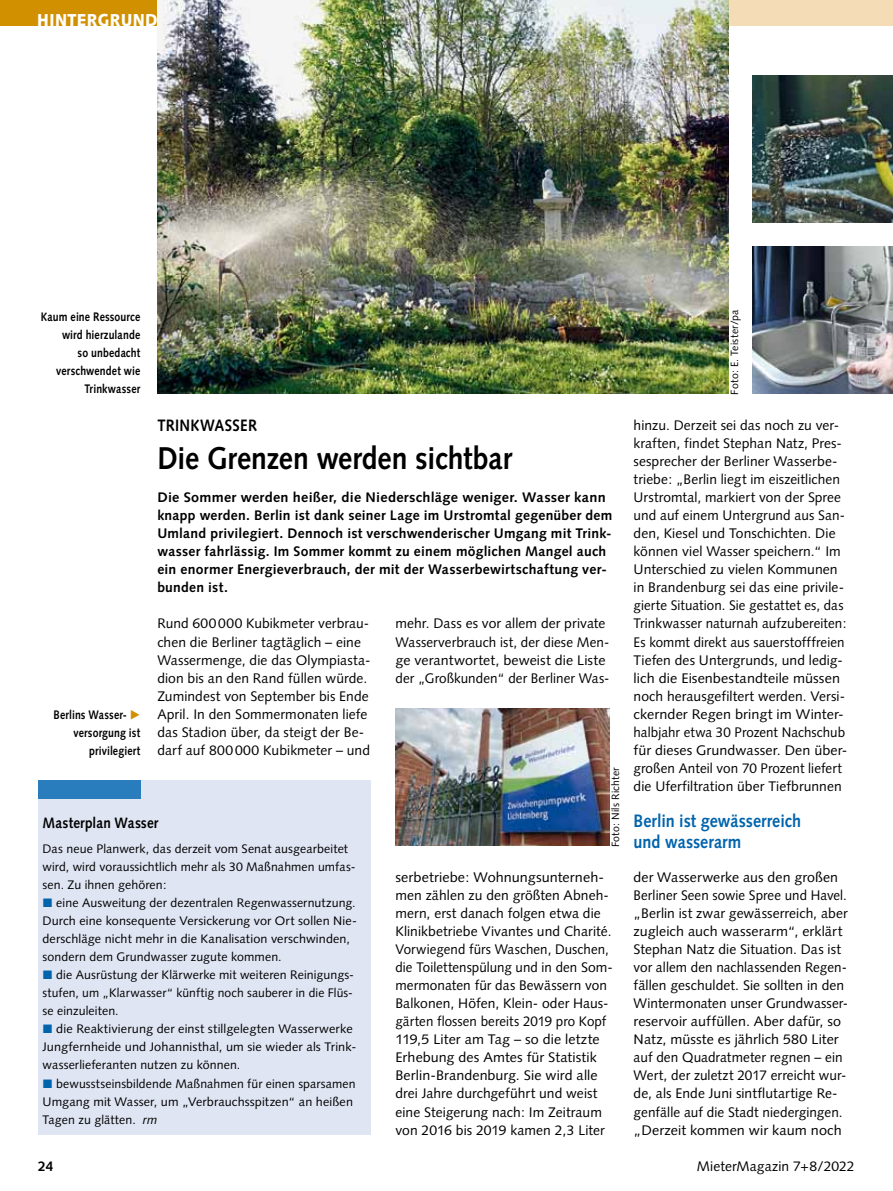
<style>
.page{position:relative;width:893px;height:1191px;background:#fff}
.page>*{position:absolute;margin:0;border:0;box-sizing:border-box;transform-origin:0 0}
.t1{font:700 31.5px "Syntax";color:#000;scale:.9 1}
.t2{font:700 18px/21px "Syntax";color:#0064ad;scale:.9 1}
.t3{font:900 17.25px "Syntax";letter-spacing:.025em;color:#fff;scale:.9 1}
.t4{font:700 16.5px "Syntax";letter-spacing:.02em;color:#000;scale:.9 1}
.t5{font:700 15px "Syntax";letter-spacing:.01em;color:#000;scale:.9 1}
.t6{font:13.8px/18px "Syntax";letter-spacing:.005em;color:#000}
.t7{font:13.8px/18px "Syntax";letter-spacing:.005em;color:#000;scale:1.04 1}
.t8{font:700 13.8px/18px "Syntax";letter-spacing:.02em;color:#000;scale:1.04 1}
.t9{font:700 13.8px "Syntax";letter-spacing:.02em;color:#000}
.t10{font:12.3px/18px "Syntax";letter-spacing:.01em;color:#000}
.t11{font:700 12.3px/18px "Syntax";letter-spacing:.01em;color:#000;text-align:right;scale:.85 1}
.t12{font:10.5px "Syntax";letter-spacing:.015em;color:#000}
.s1{font-family:"European Pi Three";font-weight:400;color:#d19000}
.s2{font-family:"European Pi Three";color:#0064ad}
.s3{font-style:italic}
</style>
<div class="page">
<div style="left:157px;top:0;width:736px;height:26px;background:#f3dcb6"></div>
<div style="left:0;top:0;width:157px;height:26px;background:#d19000"></div>
<img style="left:395px;top:708px;width:214px;height:137px">
<img style="left:157px;top:0;width:571px;height:393px">
<img style="left:753px;top:75px;width:140px;height:147px">
<img style="left:753px;top:247px;width:140px;height:146px">
<div style="left:38px;top:780px;width:333px;height:354px;background:#dfe5f3"></div>
<div style="left:38px;top:780px;width:102px;height:18px;background:#297dbc"></div>
<p class="t3" style="left:37px;top:9px;width:136px">HINTERGRUND</p>
<p class="t11" style="left:41px;top:308px;width:119px">kaum eine ressource wird hierzulande<br>so unbedacht verschwendet wie<br>Trinkwasser</p>
<p class="t11" style="left:53px;top:705px;width:104px">Berlins wasser- <span class="s1">E </span>versorgung ist privilegiert</p>
<p class="t4" style="left:157px;top:416px;width:112px">Trinkwasser</p>
<h1 class="t1" style="left:157px;top:440px;width:396px">Die Grenzen werden sichtbar</h1>
<p class="t8" style="left:157px;top:488px;width:439px">Die sommer werden heißer, die niederschläge weniger. wasser kann knapp werden. Berlin ist dank seiner Lage im Urstromtal gegenüber dem Umland privilegiert. Dennoch ist verschwenderischer Umgang mit Trink&shy;wasser fahrlässig. im sommer kommt zu einem möglichen Mangel auch ein enormer energieverbrauch, der mit der wasserbewirtschaftung ver&shy;bunden ist.</p>
<p class="t6" style="left:157px;top:615px;width:215px">Rund 600000 Kubikmeter verbrau&shy;chen die Berliner tagtäglich – eine Wassermenge, die das Olympiasta&shy;dion bis an den Rand füllen würde.<br>Zumindest von September bis Ende April. In den Sommermonaten liefe das Stadion über, da steigt der Be&shy;darf auf 800 000 Kubikmeter – und</p>
<p class="t6" style="left:395px;top:615px;width:216px">mehr. Dass es vor allem der private Wasserverbrauch ist, der diese Men&shy;ge verantwortet, beweist die Liste der „Großkunden“ der Berliner Was-</p>
<p class="t5" style="left:43px;top:814px;width:130px">Masterplan wasser</p>
<p class="t10" style="left:43px;top:839px;width:316px">Das neue Planwerk, das derzeit vom Senat ausgearbeitet wird, wird voraussichtlich mehr als 30 Maßnahmen umfas&shy;sen. Zu ihnen gehören:<br><span class="s2">L</span> eine Ausweitung der dezentralen Regenwassernutzung.<br>Durch eine konsequente Versickerung vor Ort sollen Nie&shy;derschläge nicht mehr in die Kanalisation verschwinden, sondern dem Grundwasser zugute kommen.<br><span class="s2">L</span> die Ausrüstung der Klärwerke mit weiteren Reinigungs&shy;stufen, um „Klarwasser“ künftig noch sauberer in die Flüs&shy;se einzuleiten.<br><span class="s2">L</span> die Reaktivierung der einst stillgelegten Wasserwerke Jungfernheide und Johannisthal, um sie wieder als Trink&shy;wasserlieferanten nutzen zu können.<br><span class="s2">L</span> bewusstseinsbildende Maßnahmen für einen sparsamen Umgang mit Wasser, um „Verbrauchsspitzen“ an heißen Tagen zu glätten. <span class="s3">rm</span></p>
<p class="t9" style="left:38px;top:1158px;width:17px">24</p>
<p class="t12" style="left:609px;top:847px;width:81px;rotate:-90deg">Foto: Nils Richter</p>
<p class="t7" style="left:395px;top:867px;width:211px">serbetriebe: Wohnungsunterneh&shy;men zählen zu den größten Abneh&shy;mern, erst danach folgen etwa die Klinikbetriebe Vivantes und Charité.<br>Vorwiegend fürs Waschen, Duschen, die Toilettenspülung und in den Som&shy;mermonaten für das Bewässern von Balkonen, Höfen, Klein- oder Haus&shy;gärten flossen bereits 2019 pro Kopf 119,5 Liter am Tag – so die letzte Erhebung des Amtes für Statistik Berlin-Brandenburg. Sie wird alle drei Jahre durchgeführt und weist eine Steigerung nach: Im Zeitraum von 2016 bis 2019 kamen 2,3 Liter</p>
<p class="t12" style="left:728px;top:394px;width:86px;rotate:-90deg">Foto: E. Teister/pa</p>
<p class="t6" style="left:634px;top:416px;width:215px">hinzu. Derzeit sei das noch zu ver&shy;kraften, findet Stephan Natz, Pres&shy;sesprecher der Berliner Wasserbe&shy;triebe: „Berlin liegt im eiszeitlichen Urstromtal, markiert von der Spree und auf einem Untergrund aus San&shy;den, Kiesel und Tonschichten. Die können viel Wasser speichern.“ Im Unterschied zu vielen Kommunen in Brandenburg sei das eine privile&shy;gierte Situation. Sie gestattet es, das Trinkwasser naturnah aufzubereiten:<br>Es kommt direkt aus sauerstofffreien Tiefen des Untergrunds, und ledig&shy;lich die Eisenbestandteile müssen noch herausgefiltert werden. Versi&shy;ckernder Regen bringt im Winter&shy;halbjahr etwa 30 Prozent Nachschub für dieses Grundwasser. Den über&shy;großen Anteil von 70 Prozent liefert die Uferfiltration über Tiefbrunnen</p>
<h2 class="t2" style="left:634px;top:810px;width:188px">Berlin ist gewässerreich und wasserarm</h2>
<p class="t6" style="left:634px;top:867px;width:216px">der Wasserwerke aus den großen Berliner Seen sowie Spree und Havel. „Berlin ist zwar gewässerreich, aber zugleich auch wasserarm“, erklärt Stephan Natz die Situation. Das ist vor allem den nachlassenden Regen&shy;fällen geschuldet. Sie sollten in den Wintermonaten unser Grundwasser&shy;reservoir auffüllen. Aber dafür, so Natz, müsste es jährlich 580 Liter auf den Quadratmeter regnen – ein Wert, der zuletzt 2017 erreicht wur&shy;de, als Ende Juni sintflutartige Re&shy;genfälle auf die Stadt niedergingen. „Derzeit kommen wir kaum noch</p>
<p class="t6" style="left:697px;top:1157px;width:159px">MieterMagazin 7+8/2022</p>
</div>
